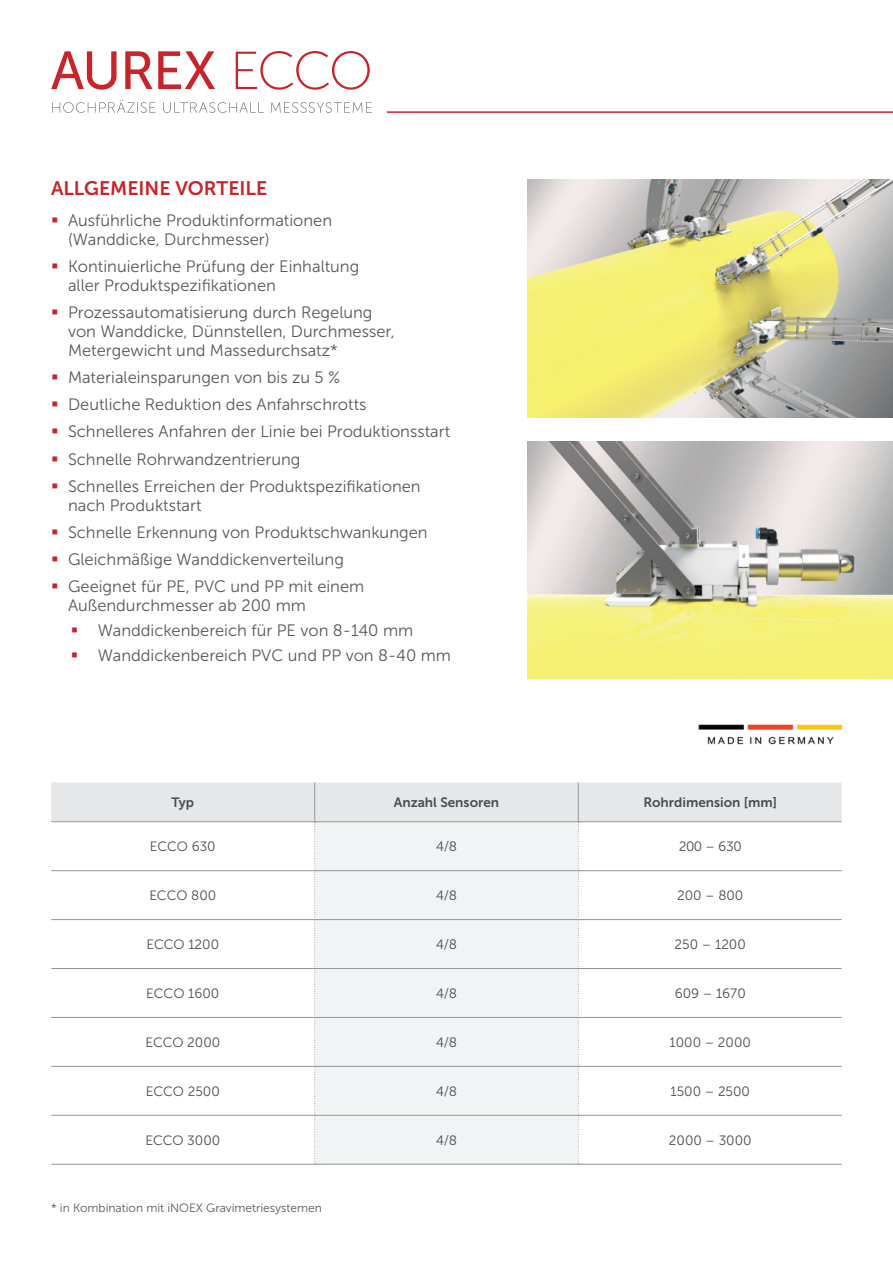
<style>
.page{position:relative;width:893px;height:1263px;background:#fff}
.page>*{position:absolute;margin:0;border:0;box-sizing:border-box;transform-origin:0 0}
.t1{font:19.5px "Museo Sans 700";color:#c8242b}
.t2{font:16.5px/27.3px "Museo Sans 300";color:#57585a}
.t3{font:13.5px "Museo Sans 300";color:#4b4c4d}
.t4{font:13.5px "Museo Sans 700";color:#4b4c4d}
.t5{font:12px "Museo Sans 300";color:#57585a}
</style>
<div class="page">
<hr style="left:387px;top:111px;width:506px;height:2px;background:#c8242b">
<img style="left:527px;top:180px;width:366px;height:237px">
<img style="left:527px;top:441px;width:366px;height:237px">
<img style="left:698px;top:724px;width:145px;height:21px">
<svg style="left:51px;top:51px;width:319px;height:39px"></svg>
<svg style="left:52px;top:100px;width:320px;height:13px"></svg>
<hr style="left:51px;top:1164px;width:264px;height:1px;background:#929696">
<hr style="left:315px;top:1164px;width:263px;height:1px;background:#929696">
<hr style="left:578px;top:1164px;width:264px;height:1px;background:#929696">
<svg style="left:51px;top:782px;width:791px;height:382px"></svg>
<p class="t1" style="left:51px;top:177px;width:218px">ALLGEMEINE VORTEILE</p>
<p class="t2" style="left:68px;top:211px;width:266px;line-height:18.8px">Ausführliche Produktinformationen (Wanddicke, Durchmesser)</p>
<p class="t2" style="left:68px;top:257px;width:293px;line-height:18.8px">Kontinuierliche Prüfung der Einhaltung aller Produktspezifikationen</p>
<p class="t2" style="left:68px;top:303px;width:328px;line-height:18.8px">Prozessautomatisierung durch Regelung von Wanddicke, Dünnstellen, Durchmesser,<br>Metergewicht und Massedurchsatz*</p>
<p class="t2" style="left:68px;top:364px;width:384px">Materialeinsparungen von bis zu 5 %<br>Deutliche Reduktion des Anfahrschrotts Schnelleres Anfahren der Linie bei Produktionsstart Schnelle Rohrwandzentrierung<br>Schnelles Erreichen der Produktspezifikationen</p>
<p class="t2" style="left:68px;top:491px;width:361px">nach Produktstart<br>Schnelle Erkennung von Produktschwankungen Gleichmäßige Wanddickenverteilung<br>Geeignet für PE, PVC und PP mit einem</p>
<p class="t2" style="left:98px;top:593px;width:355px;line-height:25px;text-indent:-30px">Außendurchmesser ab 200 mm<br>Wanddickenbereich für PE von 8-140 mm<br>Wanddickenbereich PVC und PP von 8-40 mm</p>
<p class="t4" style="left:171px;top:795px;width:24px">Typ</p>
<p class="t4" style="left:394px;top:795px;width:107px">Anzahl Sensoren</p>
<p class="t4" style="left:643px;top:795px;width:135px">Rohrdimension [mm]</p>
<p class="t3" style="left:150px;top:839px;width:67px">ECCO 630</p>
<p class="t3" style="left:436px;top:839px;width:22px">4/8</p>
<p class="t3" style="left:679px;top:839px;width:64px">200 – 630</p>
<p class="t3" style="left:149px;top:888px;width:68px">ECCO 800</p>
<p class="t3" style="left:436px;top:888px;width:22px">4/8</p>
<p class="t3" style="left:677px;top:888px;width:68px">200 – 800</p>
<p class="t3" style="left:146px;top:937px;width:74px">ECCO 1200</p>
<p class="t3" style="left:436px;top:937px;width:22px">4/8</p>
<p class="t3" style="left:675px;top:937px;width:73px">250 – 1200</p>
<p class="t3" style="left:146px;top:986px;width:75px">ECCO 1600</p>
<p class="t3" style="left:436px;top:986px;width:22px">4/8</p>
<p class="t3" style="left:675px;top:986px;width:73px">609 – 1670</p>
<p class="t3" style="left:145px;top:1035px;width:76px">ECCO 2000</p>
<p class="t3" style="left:436px;top:1035px;width:22px">4/8</p>
<p class="t3" style="left:669px;top:1035px;width:83px">1000 – 2000</p>
<p class="t3" style="left:146px;top:1084px;width:75px">ECCO 2500</p>
<p class="t3" style="left:436px;top:1084px;width:22px">4/8</p>
<p class="t3" style="left:670px;top:1084px;width:81px">1500 – 2500</p>
<p class="t3" style="left:145px;top:1133px;width:76px">ECCO 3000</p>
<p class="t3" style="left:436px;top:1133px;width:22px">4/8</p>
<p class="t3" style="left:669px;top:1133px;width:84px">2000 – 3000</p>
<p class="t5" style="left:51px;top:1201px;width:272px">* in Kombination mit iNOEX Gravimetriesystemen</p>
</div>
